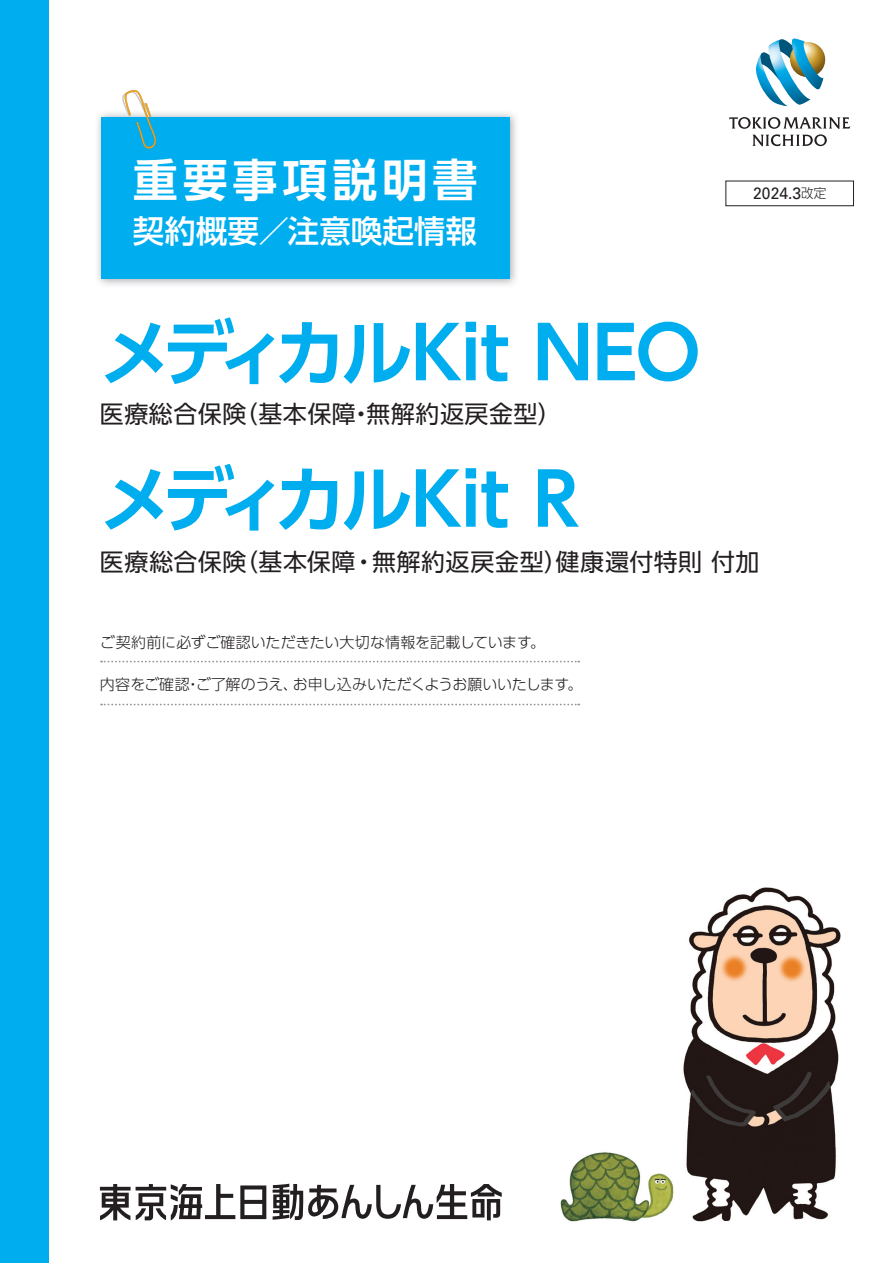
<style>
.page{position:relative;width:893px;height:1263px;background:#fff}
.page>*{position:absolute;margin:0;border:0;box-sizing:border-box;transform-origin:0 0}
.t1{font:700 72px/146.4px "UD Shin Go Pro De";letter-spacing:-.05em;color:#00aeef}
.t2{font:700 45px "UD Shin Go Pro De";letter-spacing:.11em;color:#fff}
.t3{font:500 31.5px "UD Shin Go Pro";color:#fff}
.t4{font:24px "UD Shin Go Pro";letter-spacing:.02em;color:#231f20}
.t5{font:16.5px "Univers LT Std";color:#231f20;scale:.95 1}
.t6{font:300 15px "UD Shin Go Pro";letter-spacing:-.005em;color:#231f20}
.s1{font-family:"Shin Go Pr 6";font-weight:300;font-size:13.2px}
</style>
<div class="page">
<div style="left:0;top:0;width:49px;height:1263px;background:#00aeef"></div>
<img style="left:98px;top:113px;width:418px;height:172px">
<div style="left:101px;top:117px;width:408px;height:162px;background:#00aeef"></div>
<svg style="left:101px;top:661px;width:478px;height:1px"></svg>
<svg style="left:101px;top:704px;width:478px;height:1px"></svg>
<img style="left:683px;top:887px;width:158px;height:335px">
<img style="left:560px;top:1152px;width:114px;height:70px">
<svg style="left:120px;top:90px;width:37px;height:59px"></svg>
<svg style="left:729px;top:117px;width:121px;height:29px"></svg>
<img style="left:756px;top:38px;width:70px;height:68px">
<div style="left:726px;top:181px;width:128px;height:25px;border:1px solid #231f20"></div>
<svg style="left:100px;top:1184px;width:166px;height:36px"></svg>
<svg style="left:273px;top:1184px;width:229px;height:36px"></svg>
<h2 class="t2" style="left:133px;top:143px;width:346px">重要事項説明書</h2>
<h3 class="t3" style="left:133px;top:205px;width:345px">契約概要／注意喚起情報</h3>
<h1 class="t1" style="left:100px;top:278px;width:602px">メディカルKit NEOメディカルKit R</h1>
<h3 class="t4" style="left:100px;top:395px;width:464px">医療総合保険（基本保障・無解約返戻金型）</h3>
<p class="t5" style="left:753px;top:183px;width:78px">2024.3<span class="s1">改定</span></p>
<h3 class="t4" style="left:100px;top:542px;width:661px">医療総合保険（基本保障・無解約返戻金型）健康還付特則 付加</h3>
<p class="t6" style="left:100px;top:630px;width:447px">ご契約前に必ずご確認いただきたい大切な情報を記載しています。</p>
<p class="t6" style="left:100px;top:672px;width:484px">内容をご確認・ご了解のうえ、お申し込みいただくようお願いいたします。</p>
</div>
